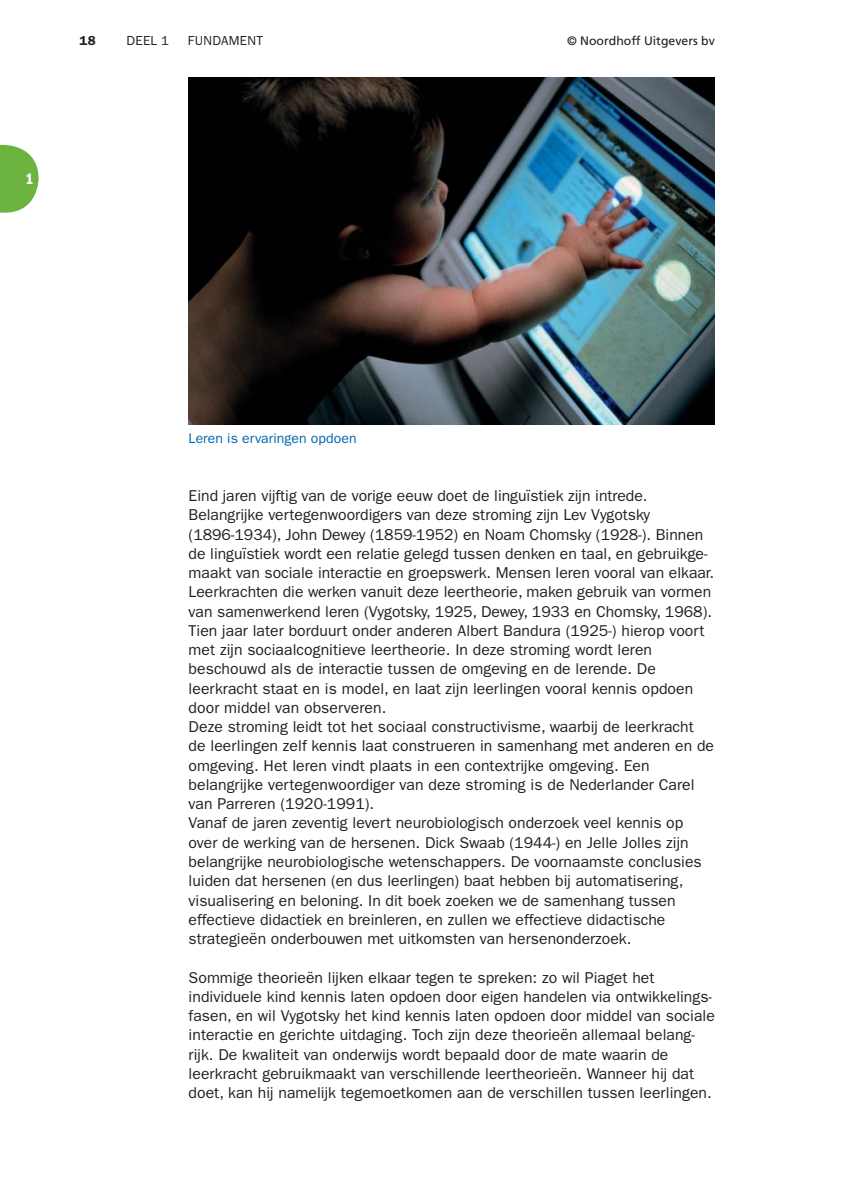
<style>
.page{position:relative;width:844px;height:1191px;background:#fff}
.page>*{position:absolute;margin:0;border:0;box-sizing:border-box;transform-origin:0 0}
.t1{font:15.75px/19.2px "ITC Franklin Gothic Std";color:#231f20}
.t2{font:15.75px "ITC Franklin Gothic Std Dm Cd";color:#fff}
.t3{font:14px "ITC Franklin Gothic Std";letter-spacing:.005em;color:#0067b1}
.t4{font:13.12px "ITC Franklin Gothic Std";letter-spacing:.02em;color:#231f20}
.t5{font:600 13.12px "ITC Franklin Gothic Std";color:#231f20}
.t6{font:12.25px "Frutiger LT Std";color:#231f20}
</style>
<div class="page">
<svg style="left:0;top:145px;width:39px;height:68px"></svg>
<img style="left:189px;top:77px;width:525px;height:347px">
<p class="t5" style="left:79px;top:35px;width:18px">18</p>
<p class="t4" style="left:127px;top:35px;width:44px">DEEL 1</p>
<p class="t4" style="left:188px;top:35px;width:77px">FUNDAMENT</p>
<p class="t6" style="left:567px;top:35px;width:149px">© Noordhoff Uitgevers bv</p>
<p class="t2" style="left:26px;top:172px;width:10px">1</p>
<p class="t3" style="left:189px;top:433px;width:169px">Leren is ervaringen opdoen</p>
<p class="t1" style="left:189px;top:487px;width:527px">Eind jaren vijftig van de vorige eeuw doet de linguïstiek zijn intrede.<br>Belangrijke vertegenwoordigers van deze stroming zijn Lev Vygotsky (1896-1934), John Dewey (1859-1952) en Noam Chomsky (1928-). Binnen de linguïstiek wordt een relatie gelegd tussen denken en taal, en gebruikge&shy;maakt van sociale interactie en groepswerk. Mensen leren vooral van elkaar.<br>Leerkrachten die werken vanuit deze leertheorie, maken gebruik van vormen van samenwerkend leren (Vygotsky, 1925, Dewey, 1933 en Chomsky, 1968).<br>Tien jaar later borduurt onder anderen Albert Bandura (1925-) hierop voort met zijn sociaalcognitieve leertheorie. In deze stroming wordt leren beschouwd als de interactie tussen de omgeving en de lerende. De leerkracht staat en is model, en laat zijn leerlingen vooral kennis opdoen door middel van observeren.<br>Deze stroming leidt tot het sociaal constructivisme, waarbij de leerkracht de leerlingen zelf kennis laat construeren in samenhang met anderen en de omgeving. Het leren vindt plaats in een contextrijke omgeving. Een belangrijke vertegenwoordiger van deze stroming is de Nederlander Carel van Parreren (1920-1991).<br>Vanaf de jaren zeventig levert neurobiologisch onderzoek veel kennis op over de werking van de hersenen. Dick Swaab (1944-) en Jelle Jolles zijn belangrijke neurobiologische wetenschappers. De voornaamste conclusies luiden dat hersenen (en dus leerlingen) baat hebben bij automatisering, visualisering en beloning. In dit boek zoeken we de samenhang tussen effectieve didactiek en breinleren, en zullen we effectieve didactische strategieën onderbouwen met uitkomsten van hersenonderzoek.</p>
<p class="t1" style="left:189px;top:968px;width:527px">Sommige theorieën lijken elkaar tegen te spreken: zo wil Piaget het individuele kind kennis laten opdoen door eigen handelen via ontwikkelings&shy;fasen, en wil Vygotsky het kind kennis laten opdoen door middel van sociale interactie en gerichte uitdaging. Toch zijn deze theorieën allemaal belang&shy;rijk. De kwaliteit van onderwijs wordt bepaald door de mate waarin de leerkracht gebruikmaakt van verschillende leertheorieën. Wanneer hij dat doet, kan hij namelijk tegemoetkomen aan de verschillen tussen leerlingen.</p>
</div>
